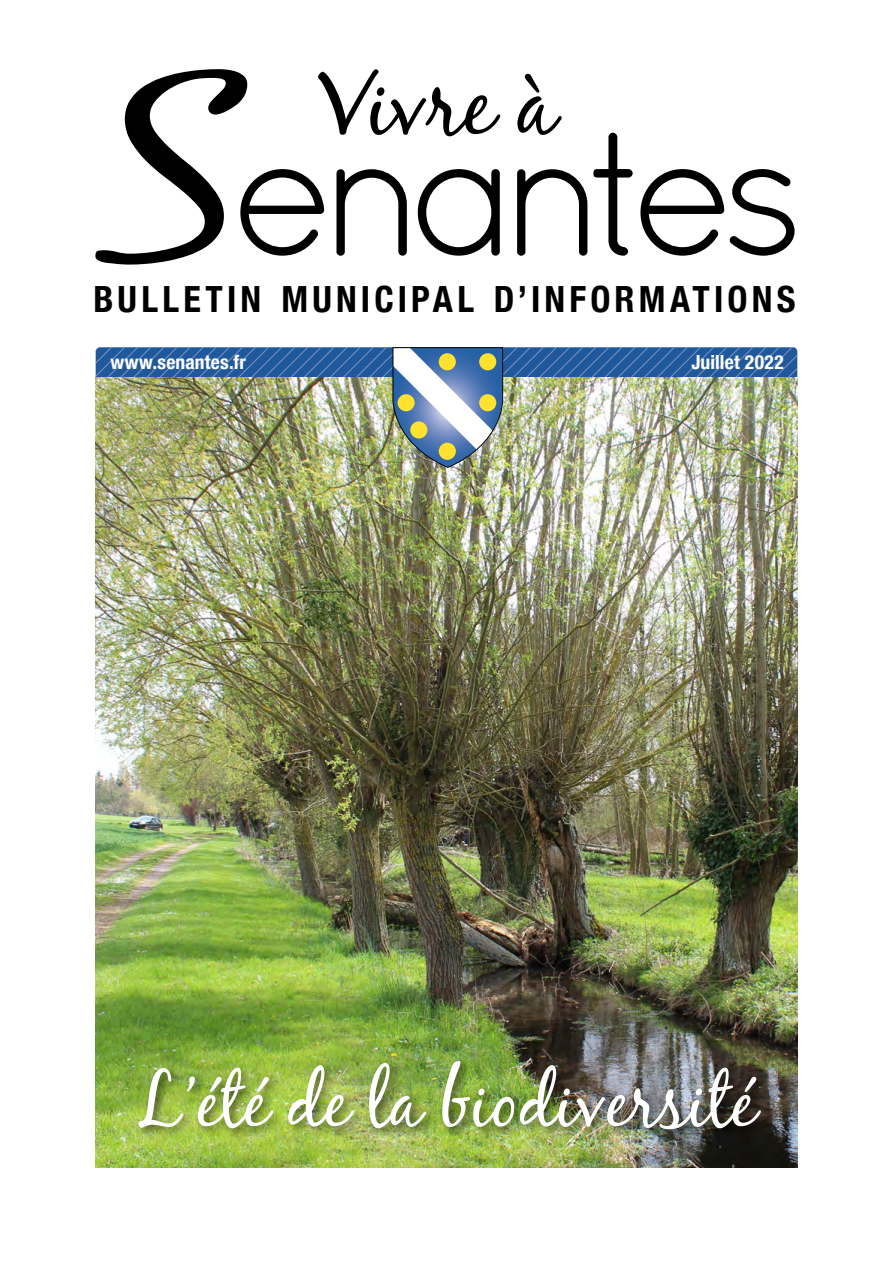
<style>
.page{position:relative;width:893px;height:1263px;background:#fff}
.page>*{position:absolute;margin:0;border:0;box-sizing:border-box;transform-origin:0 0}
.t1{font:75px "Black Jack";color:#fff}
.t2{font:700 condensed 36.15px "Helvetica Neue";letter-spacing:.115em;color:#000}
.t3{font:700 condensed 19.5px "Helvetica Neue";letter-spacing:.01em;color:#fff}
</style>
<div class="page">
<img style="left:96px;top:468px;width:701px;height:699px">
<img style="left:96px;top:347px;width:701px;height:121px">
<svg style="left:95px;top:69px;width:152px;height:196px"></svg>
<svg style="left:240px;top:133px;width:555px;height:123px"></svg>
<svg style="left:318px;top:69px;width:244px;height:67px"></svg>
<div style="left:135px;top:1056px;width:638px;height:86px;background:#000;opacity:.6"></div>
<p class="t2" style="left:94px;top:269px;width:704px">BULLETIN MUNICIPAL D’INFORMATIONS</p>
<p class="t3" style="left:111px;top:346px;width:137px">www.senantes.fr</p>
<p class="t3" style="left:691px;top:346px;width:94px">Juillet 2022</p>
<h1 class="t1" style="left:136px;top:1055px;width:621px">L’été de la biodiversité</h1>
</div>
